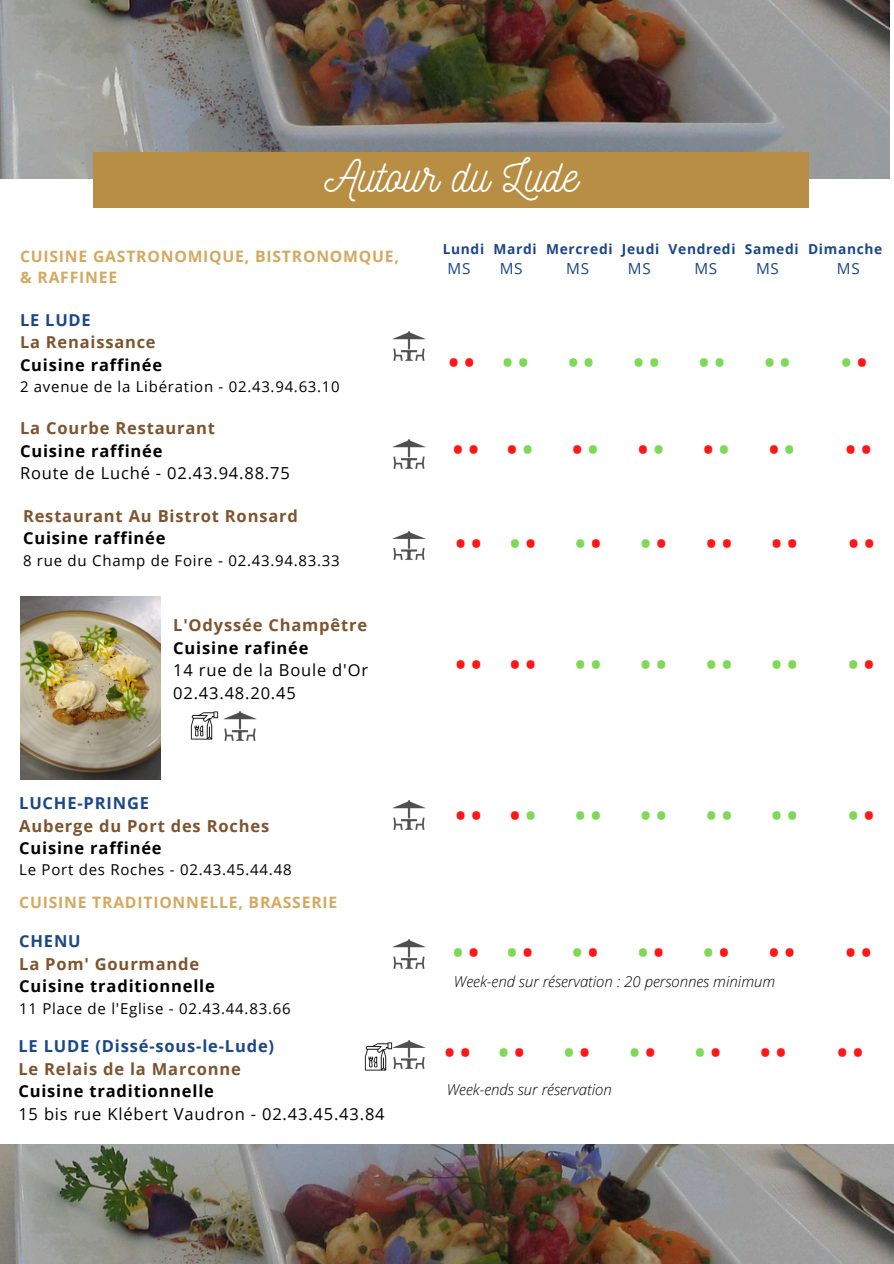
<style>
.page{position:relative;width:894px;height:1264px;background:#fff}
.page>*{position:absolute;margin:0;border:0;box-sizing:border-box;transform-origin:0 0}
.t1{font:45px "Nickainley";color:#fff}
.t2{font:36.75px "Open Sans";color:#ff1616}
.t3{font:36.75px "Open Sans";color:#7ed957}
.t4{font:16.5px/22.5px "Open Sans";letter-spacing:.05em;color:#000}
.t5{font:700 16.5px/22.5px "Open Sans";letter-spacing:.05em;color:#7e542e}
.t6{font:700 16.5px/22.5px "Open Sans";letter-spacing:.05em;color:#000}
.t7{font:700 15.75px/21.3px "Open Sans";letter-spacing:.05em;color:#d3a960}
.t8{font:15.3px "Open Sans";letter-spacing:.05em;color:#1a4789}
.t9{font:15px "Open Sans";letter-spacing:.05em;color:#000}
.t10{font:italic 300 15px "Open Sans";color:#000}
.t11{font:700 13.8px "Open Sans";letter-spacing:.05em;color:#1a4789}
.s1{color:#1a4789}
.s2{color:#7e542e}
.s3{font-weight:700;color:#7e542e}
.s4{font-weight:700}
.s5{color:#000}
.s6{font-weight:700;color:#1a4789}
.s7{color:#ff1616}
.s8{color:#7ed957}
</style>
<div class="page">
<img style="left:0;top:0;width:889px;height:178px">
<div style="left:94px;top:153px;width:714px;height:55px;background:#b88e45"></div>
<img style="left:0;top:1144px;width:893px;height:119px">
<img style="left:392px;top:331px;width:33px;height:30px">
<img style="left:392px;top:439px;width:33px;height:30px">
<img style="left:392px;top:531px;width:33px;height:29px">
<img style="left:392px;top:939px;width:33px;height:30px">
<img style="left:364px;top:1042px;width:28px;height:28px">
<img style="left:392px;top:800px;width:33px;height:30px">
<img style="left:392px;top:1040px;width:33px;height:29px">
<img style="left:20px;top:597px;width:141px;height:182px">
<img style="left:190px;top:711px;width:28px;height:28px">
<img style="left:224px;top:711px;width:32px;height:30px">
<h1 class="t1" style="left:324px;top:147px;width:254px">Autour du Lude</h1>
<p class="t7" style="left:20px;top:245px;width:380px">CUISINE GASTRONOMIQUE, BISTRONOMQUE, &amp; RAFFINEE</p>
<p class="t6" style="left:20px;top:308px;width:143px"><span class="s1">LE LUDE<br></span><span class="s2">La Renaissance<br></span>Cuisine raffinée</p>
<p class="t9" style="left:20px;top:376px;width:321px">2 avenue de la Libération - 02.43.94.63.10</p>
<p class="t4" style="left:20px;top:416px;width:271px"><span class="s3">La Courbe Restaurant<br></span><span class="s4">Cuisine raffinée<br></span>Route de Luché - 02.43.94.88.75</p>
<p class="t5" style="left:23px;top:504px;width:276px">Restaurant Au Bistrot Ronsard<br><span class="s5">Cuisine raffinée</span></p>
<p class="t9" style="left:23px;top:550px;width:318px">8 rue du Champ de Foire - 02.43.94.83.33</p>
<h3 class="t4" style="left:173px;top:613px;width:196px"><span class="s3">L'Odyssée Champêtre<br></span><span class="s4">Cuisine rafinée<br></span>14 rue de la Boule d'Or<br>02.43.48.20.45</h3>
<h3 class="t5" style="left:19px;top:791px;width:251px"><span class="s1">LUCHE-PRINGE<br></span>Auberge du Port des Roches<br><span class="s5">Cuisine raffinée</span></h3>
<h3 class="t9" style="left:19px;top:859px;width:274px">Le Port des Roches - 02.43.45.44.48</h3>
<p class="t7" style="left:19px;top:891px;width:319px">CUISINE TRADITIONNELLE, BRASSERIE</p>
<p class="t6" style="left:19px;top:929px;width:197px"><span class="s1">CHENU<br></span><span class="s2">La Pom' Gourmande<br></span>Cuisine traditionnelle</p>
<p class="t9" style="left:19px;top:997px;width:273px">11 Place de l'Eglise - 02.43.44.83.66</p>
<h3 class="t4" style="left:18px;top:1034px;width:368px"><span class="s6">LE LUDE (Dissé-sous-le-Lude)<br></span><span class="s3">Le Relais de la Marconne<br></span><span class="s4">Cuisine traditionnelle<br></span>15 bis rue Klébert Vaudron - 02.43.45.43.84</h3>
<p class="t11" style="left:442px;top:239px;width:441px">Lundi Mardi Mercredi Jeudi Vendredi Samedi Dimanche</p>
<p class="t8" style="left:447px;top:258px;width:24px">MS</p>
<p class="t8" style="left:499px;top:258px;width:24px">MS</p>
<p class="t8" style="left:566px;top:258px;width:24px">MS</p>
<p class="t8" style="left:627px;top:258px;width:24px">MS</p>
<p class="t8" style="left:694px;top:258px;width:24px">MS</p>
<p class="t8" style="left:755px;top:258px;width:24px">MS</p>
<p class="t8" style="left:836px;top:258px;width:24px">MS</p>
<h2 class="t3" style="left:446px;top:337px;width:346px"><span class="s7">••</span> •• •• •• •• ••</h2>
<h2 class="t3" style="left:839px;top:337px;width:31px">•<span class="s7">•</span></h2>
<h3 class="t2" style="left:451px;top:424px;width:347px">•• •<span class="s8">•</span> •<span class="s8">•</span> •<span class="s8">•</span> •<span class="s8">•</span> •<span class="s8">•</span></h3>
<h3 class="t2" style="left:843px;top:424px;width:31px">••</h3>
<p class="t2" style="left:454px;top:518px;width:347px">•• <span class="s8">•</span>• <span class="s8">•</span>• <span class="s8">•</span>• •• ••</p>
<p class="t2" style="left:846px;top:518px;width:31px">••</p>
<h3 class="t3" style="left:454px;top:639px;width:346px"><span class="s7">•• ••</span> •• •• •• ••</h3>
<h3 class="t3" style="left:846px;top:639px;width:31px">•<span class="s7">•</span></h3>
<p class="t3" style="left:454px;top:789px;width:346px"><span class="s7">•• •</span>• •• •• •• ••</p>
<p class="t3" style="left:846px;top:789px;width:31px">•<span class="s7">•</span></p>
<h3 class="t2" style="left:451px;top:926px;width:347px"><span class="s8">•</span>• <span class="s8">•</span>• <span class="s8">•</span>• <span class="s8">•</span>• <span class="s8">•</span>• ••</h3>
<h3 class="t2" style="left:843px;top:926px;width:31px">••</h3>
<p class="t10" style="left:454px;top:970px;width:323px">Week-end sur réservation : 20 personnes minimum</p>
<p class="t2" style="left:442px;top:1026px;width:347px">•• <span class="s8">•</span>• <span class="s8">•</span>• <span class="s8">•</span>• <span class="s8">•</span>• ••</p>
<p class="t2" style="left:835px;top:1026px;width:31px">••</p>
<h3 class="t10" style="left:446px;top:1078px;width:166px">Week-ends sur réservation</h3>
</div>
